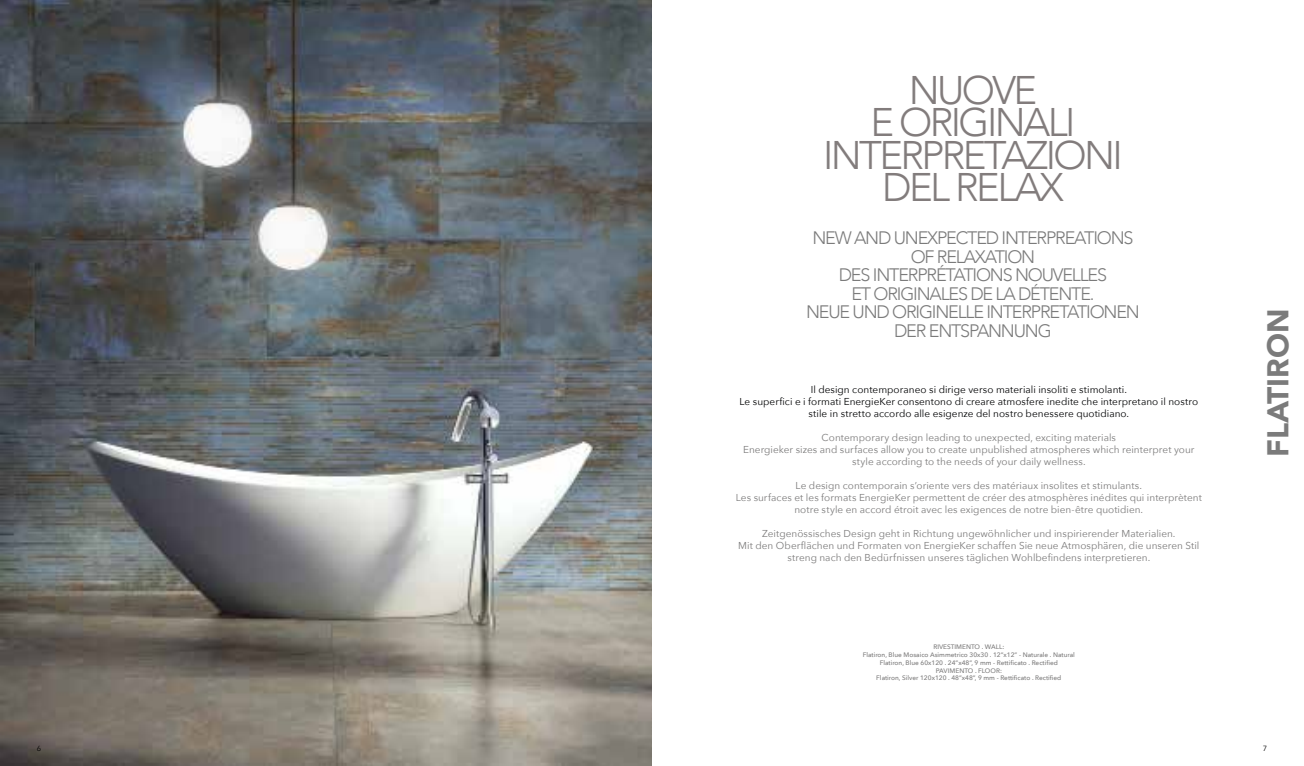
<style>
.page{position:relative;width:1304px;height:766px;background:#fff}
.page>*{position:absolute;margin:0;border:0;box-sizing:border-box;transform-origin:0 0}
.t1{font:300 39.8px/32.5px "Avenir";letter-spacing:-.065em;color:#827c7c;text-align:center}
.t2{font:900 30px "Avenir";color:#7b7b7b}
.t3{font:300 18px/18.5px "Avenir";letter-spacing:-.065em;color:#7b7b7b;text-align:center}
.t4{font:10px/12px "Avenir Next";letter-spacing:.005em;color:#7c7b7b;text-align:center}
.t5{font:10px/12px "Avenir Next";letter-spacing:.005em;color:#020304;text-align:center}
.t6{font:7.5px "Avenir Next";color:#000}
.t7{font:500 6.5px/7.8px "Avenir Next";color:#7d7c7c;text-align:center}
</style>
<div class="page">
<img style="left:0;top:0;width:652px;height:765px">
<h1 class="t1" style="left:823px;top:74px;width:301px">NUOVE<br>E ORIGINALI<br>INTERPRETAZIONI<br>DEL RELAX</h1>
<h3 class="t3" style="left:806px;top:229px;width:335px">NEW AND UNEXPECTED INTERPREATIONS<br>OF RELAXATION<br>DES INTERPRÉTATIONS NOUVELLES<br>ET ORIGINALES DE LA DÉTENTE.<br>NEUE UND ORIGINELLE INTERPRETATIONEN<br>DER ENTSPANNUNG</h3>
<p class="t5" style="left:739px;top:383px;width:460px">Il design contemporaneo si dirige verso materiali insoliti e stimolanti.<br>Le superfici e i formati EnergieKer consentono di creare atmosfere inedite che interpretano il nostro stile in stretto accordo alle esigenze del nostro benessere quotidiano.</p>
<p class="t4" style="left:743px;top:431px;width:453px">Contemporary design leading to unexpected, exciting materials<br>Energieker sizes and surfaces allow you to create unpublished atmospheres which reinterpret your style according to the needs of your daily wellness.</p>
<p class="t4" style="left:736px;top:479px;width:468px">Le design contemporain s’oriente vers des matériaux insolites et stimulants.<br>Les surfaces et les formats EnergieKer permettent de créer des atmosphères inédites qui interprètent notre style en accord étroit avec les exigences de notre bien-être quotidien.</p>
<p class="t4" style="left:738px;top:527px;width:463px">Zeitgenössisches Design geht in Richtung ungewöhnlicher und inspirierender Materialien.<br>Mit den Oberflächen und Formaten von EnergieKer schaffen Sie neue Atmosphären, die unseren Stil streng nach den Bedürfnissen unseres täglichen Wohlbefindens interpretieren.</p>
<p class="t7" style="left:863px;top:642px;width:214px">RIVESTIMENTO . WALL:<br>Flatiron, Blue Mosaico Asimmetrico 30x30 . 12”x12” - Naturale . Natural Flatiron, Blue 60x120 . 24”x48”, 9 mm - Rettificato . Rectified PAVIMENTO . FLOOR:<br>Flatiron, Silver 120x120 . 48”x48”, 9 mm - Rettificato . Rectified</p>
<h2 class="t2" style="left:1252px;top:457px;width:150px;rotate:-90deg">FLATIRON</h2>
<p class="t6" style="left:37px;top:742px;width:6px">6</p>
<p class="t6" style="left:1263px;top:742px;width:6px">7</p>
</div>
